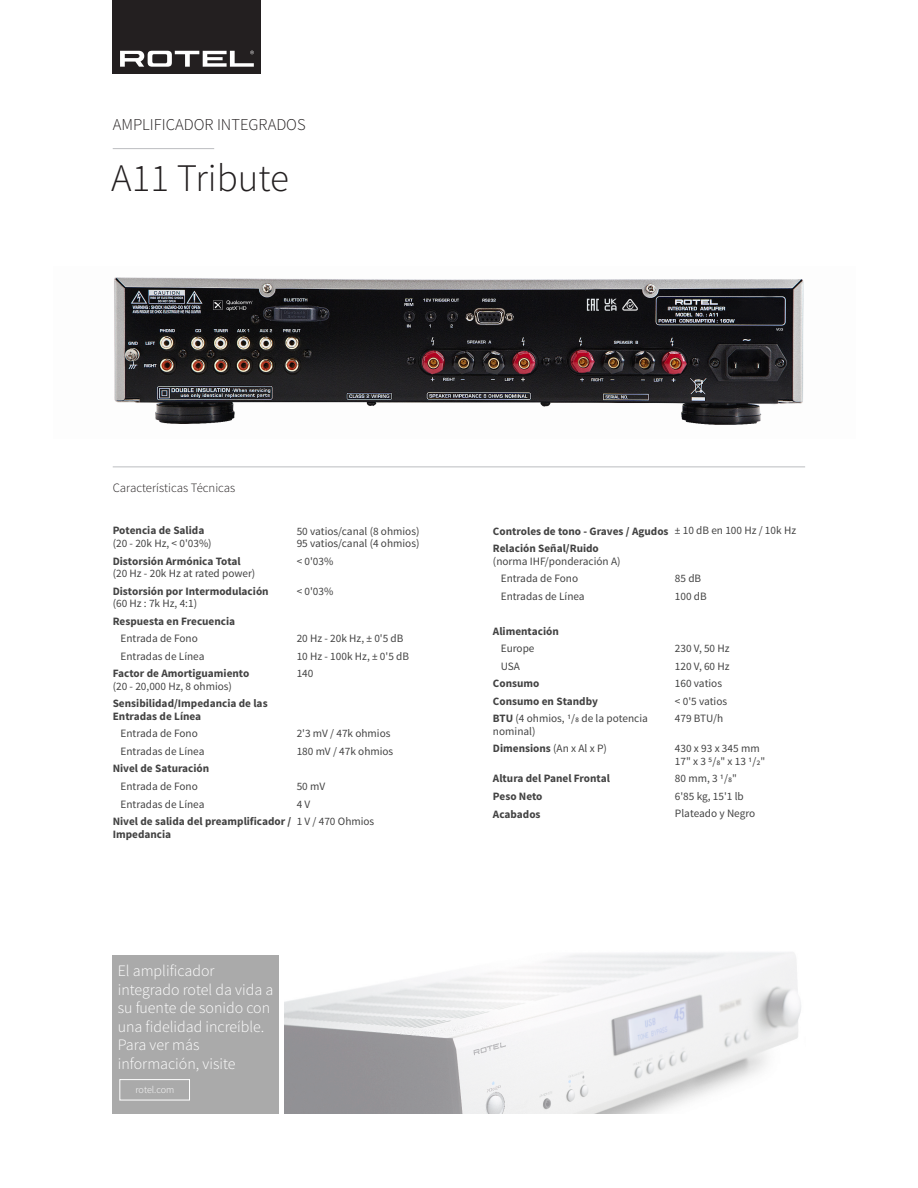
<style>
.page{position:relative;width:918px;height:1188px;background:#fff}
.page>*{position:absolute;margin:0;border:0;box-sizing:border-box;transform-origin:0 0}
.t1{font:300 39px "Source Sans Pro";color:#231f20}
.t2{font:300 16.5px "Source Sans Pro";color:#231f20}
.t3{font:300 15.9px/18.6px "Source Sans Pro";color:#fff}
.body_copy{font:300 12.75px "Source Sans Pro";color:#231f20}
.body_copy-2{font:11.25px/12.6px "Source Sans Pro";color:#434343}
.body_copy-3{font:700 11.25px/12.6px "Source Sans Pro";color:#434343}
.t4{font:300 10.05px "Source Sans Pro";letter-spacing:-.005em;color:#fff}
.s1{font-weight:700}
.s2{font-weight:400}
.s3{color:#404141}
</style>
<div class="page">
<hr style="left:113px;top:148px;width:101px;height:1px;background:#bcbdc0">
<img style="left:114px;top:277px;width:690px;height:148px">
<hr style="left:113px;top:466px;width:692px;height:1px;background:#bcbdc0">
<img style="left:284px;top:952px;width:517px;height:162px">
<div style="left:113px;top:955px;width:166px;height:159px;background:#aaa"></div>
<div style="left:119px;top:1079px;width:71px;height:22px;border:1px solid #fff"></div>
<div style="left:113px;top:0;width:148px;height:74px;background:#231f20"></div>
<svg style="left:120px;top:51px;width:134px;height:16px"></svg>
<p class="t2" style="left:113px;top:115px;width:194px">AMPLIFICADOR INTEGRADOS</p>
<p class="t1" style="left:111px;top:154px;width:179px">A11 Tribute</p>
<p class="body_copy" style="left:113px;top:480px;width:124px">Características Técnicas</p>
<p class="body_copy-2" style="left:297px;top:525px;width:124px">50 vatios/canal (8 ohmios)<br>95 vatios/canal (4 ohmios)</p>
<p class="body_copy-2" style="left:297px;top:555px;width:38px">&lt; 0'03%</p>
<p class="body_copy-2" style="left:297px;top:585px;width:38px">&lt; 0'03%</p>
<p class="body_copy-2" style="left:297px;top:632px;width:108px">20 Hz - 20k Hz, ± 0'5 dB</p>
<p class="body_copy-2" style="left:297px;top:650px;width:114px">10 Hz - 100k Hz, ± 0'5 dB</p>
<p class="body_copy-2" style="left:297px;top:667px;width:18px">140</p>
<p class="body_copy-2" style="left:113px;top:525px;width:100px"><span class="s1">Potencia de Salida </span>(20 - 20k Hz, &lt; 0'03%)</p>
<p class="body_copy-2" style="left:113px;top:555px;width:144px"><span class="s1">Distorsión Armónica Total </span>(20 Hz - 20k Hz at rated power)</p>
<p class="body_copy-3" style="left:113px;top:585px;width:157px">Distorsión por Intermodulación <span class="s2">(60 Hz : 7k Hz, 4:1)</span></p>
<p class="body_copy-3" style="left:113px;top:615px;width:124px">Respuesta en Frecuencia</p>
<p class="body_copy-2" style="left:121px;top:632px;width:79px">Entrada de Fono</p>
<p class="body_copy-2" style="left:121px;top:650px;width:85px">Entradas de Línea</p>
<p class="body_copy-3" style="left:113px;top:668px;width:138px">Factor de Amortiguamiento <span class="s2">(20 - 20,000 Hz, 8 ohmios)</span></p>
<p class="body_copy-3" style="left:113px;top:698px;width:156px">Sensibilidad/Impedancia de las<br>Entradas de Línea</p>
<p class="body_copy-2" style="left:121px;top:728px;width:79px">Entrada de Fono</p>
<p class="body_copy-2" style="left:121px;top:745px;width:85px">Entradas de Línea</p>
<p class="body_copy-3" style="left:113px;top:763px;width:98px">Nivel de Saturación</p>
<p class="body_copy-2" style="left:121px;top:780px;width:79px">Entrada de Fono</p>
<p class="body_copy-2" style="left:121px;top:798px;width:85px">Entradas de Línea</p>
<p class="body_copy-3" style="left:113px;top:815px;width:180px">Nivel de salida del preamplificador /<br>Impedancia</p>
<p class="body_copy-2" style="left:297px;top:728px;width:95px">2'3 mV / 47k ohmios</p>
<p class="body_copy-2" style="left:297px;top:745px;width:98px">180 mV / 47k ohmios</p>
<p class="body_copy-2" style="left:297px;top:780px;width:30px">50 mV</p>
<p class="body_copy-2" style="left:297px;top:798px;width:15px">4 V</p>
<p class="body_copy-2" style="left:297px;top:815px;width:79px">1 V / 470 Ohmios</p>
<p class="t3" style="left:118px;top:962px;width:157px">El amplificador integrado rotel da vida a su fuente de sonido con una fidelidad increíble.<br>Para ver más información, visite</p>
<p class="t4" style="left:136px;top:1083px;width:40px">rotel.com</p>
<p class="body_copy-2" style="left:675px;top:525px;width:123px">± 10 dB en 100 Hz / 10k Hz</p>
<p class="body_copy-2" style="left:675px;top:572px;width:28px">85 dB</p>
<p class="body_copy-2" style="left:675px;top:590px;width:33px">100 dB</p>
<p class="body_copy-3" style="left:493px;top:525px;width:177px">Controles de tono - Graves / Agudos</p>
<p class="body_copy-2" style="left:493px;top:542px;width:129px"><span class="s1">Relación Señal/Ruido </span>(norma IHF/ponderación A)</p>
<p class="body_copy-2" style="left:501px;top:572px;width:79px">Entrada de Fono</p>
<p class="body_copy-2" style="left:501px;top:590px;width:85px">Entradas de Línea</p>
<p class="body_copy-3" style="left:493px;top:625px;width:67px">Alimentación</p>
<p class="body_copy-2" style="left:501px;top:642px;width:35px">Europe</p>
<p class="body_copy-2" style="left:501px;top:660px;width:21px">USA</p>
<p class="body_copy-3" style="left:493px;top:678px;width:48px">Consumo</p>
<p class="body_copy-3" style="left:493px;top:695px;width:106px">Consumo en Standby</p>
<p class="body_copy-2" style="left:493px;top:713px;width:156px"><span class="s1">BTU</span> (4 ohmios, 1/8 de la potencia nominal)</p>
<p class="body_copy-3" style="left:493px;top:743px;width:115px">Dimensions <span class="s2">(An x Al x P)</span></p>
<p class="body_copy-3" style="left:493px;top:773px;width:119px">Altura del Panel Frontal</p>
<p class="body_copy-3" style="left:493px;top:790px;width:51px">Peso Neto</p>
<p class="body_copy-3" style="left:493px;top:808px;width:49px">Acabados</p>
<p class="body_copy-2" style="left:675px;top:642px;width:56px">230 V, 50 Hz</p>
<p class="body_copy-2" style="left:675px;top:660px;width:56px">120 V, 60 Hz</p>
<p class="body_copy-2" style="left:675px;top:677px;width:49px"><span class="s3">160</span> vatios</p>
<p class="body_copy-2" style="left:675px;top:695px;width:54px">&lt; 0'5 vatios</p>
<p class="body_copy-2" style="left:675px;top:712px;width:50px">479 BTU/h</p>
<p class="body_copy-2" style="left:675px;top:743px;width:92px">430 x 93 x 345 mm<br>17" x 3 5/8" x 13 1/2"</p>
<p class="body_copy-2" style="left:675px;top:773px;width:64px">80 mm, 3 1/8"</p>
<p class="body_copy-2" style="left:675px;top:790px;width:71px">6'85 kg, 15'1 lb</p>
<p class="body_copy-2" style="left:675px;top:808px;width:82px">Plateado y Negro</p>
</div>
